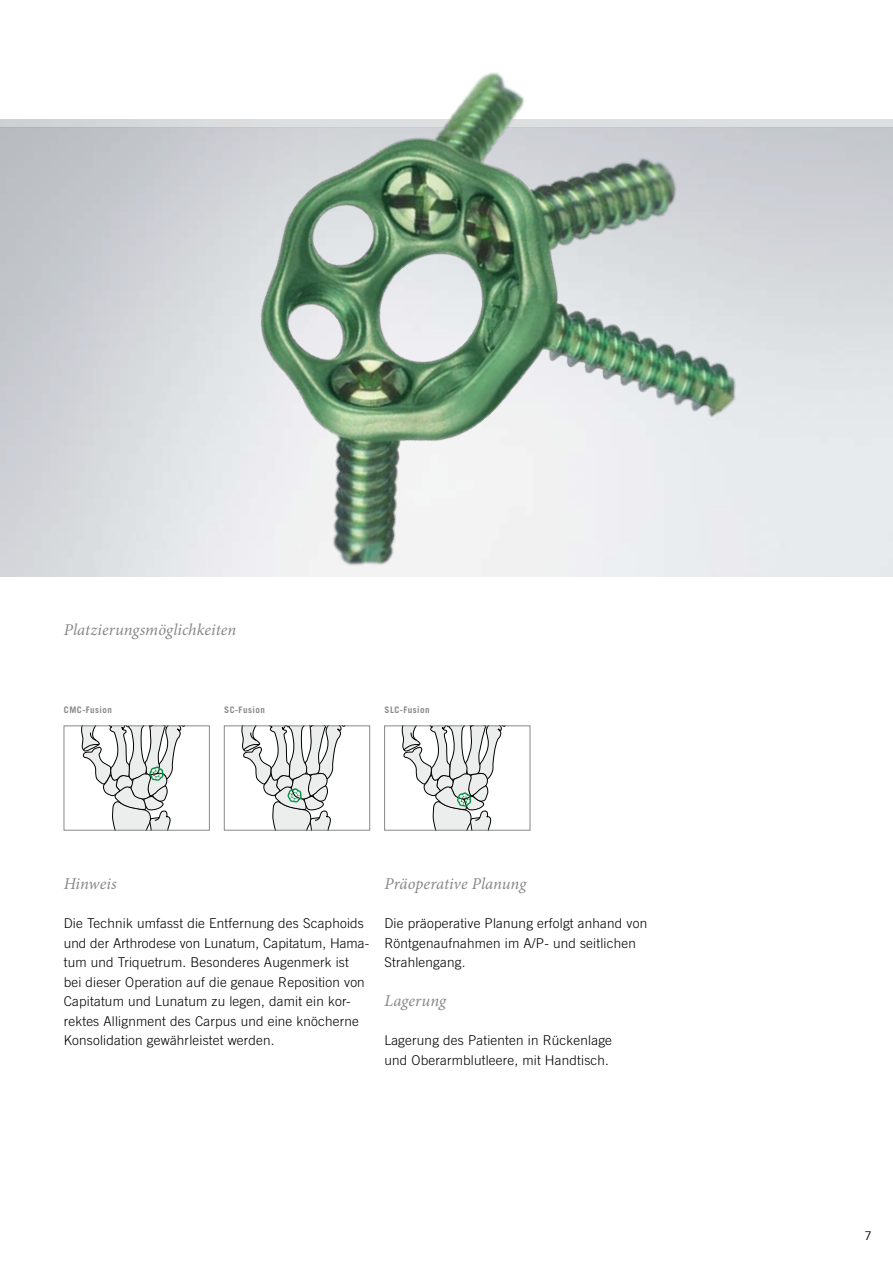
<style>
.page{position:relative;width:893px;height:1263px;background:#fff}
.page>*{position:absolute;margin:0;border:0;box-sizing:border-box;transform-origin:0 0}
.t1{font:italic 16.5px "Minion Pro";letter-spacing:.005em;color:#87888a}
.t2{font:300 13.5px/19.5px "Trade Gothic";letter-spacing:.015em;color:#000}
.t3{font:12px "Trade Gothic";color:#000}
.t4{font:700 9px "Trade Gothic";letter-spacing:.05em;color:#87888a}
</style>
<div class="page">
<div style="left:0;top:119px;width:893px;height:9px;background:#d7d8d9"></div>
<div style="left:64px;top:726px;width:146px;height:104px;border:1px solid #87888a"></div>
<div style="left:224px;top:726px;width:146px;height:104px;border:1px solid #87888a"></div>
<div style="left:384px;top:726px;width:146px;height:104px;border:1px solid #87888a"></div>
<svg style="left:81px;top:726px;width:110px;height:104px"></svg>
<svg style="left:241px;top:726px;width:110px;height:104px"></svg>
<svg style="left:402px;top:726px;width:109px;height:104px"></svg>
<img style="left:172px;top:72px;width:598px;height:505px">
<p class="t1" style="left:64px;top:619px;width:174px">Platzierungsmöglichkeiten</p>
<p class="t4" style="left:64px;top:704px;width:50px">CMC-Fusion</p>
<p class="t4" style="left:224px;top:704px;width:42px">SC-Fusion</p>
<p class="t4" style="left:385px;top:704px;width:47px">SLC-Fusion</p>
<p class="t1" style="left:64px;top:872px;width:54px">Hinweis</p>
<p class="t2" style="left:64px;top:913px;width:306px">Die Technik umfasst die Entfernung des Scaphoids und der Arthrodese von Lunatum, Capitatum, Hama&shy;tum und Triquetrum. Besonderes Augenmerk ist bei dieser Operation auf die genaue Reposition von Capitatum und Lunatum zu legen, damit ein kor&shy;rektes Allignment des Carpus und eine knöcherne Konsolidation gewährleistet werden.</p>
<p class="t1" style="left:384px;top:872px;width:143px">Präoperative Planung</p>
<p class="t2" style="left:384px;top:913px;width:264px">Die präoperative Planung erfolgt anhand von<br>Röntgenaufnahmen im A/P- und seitlichen<br>Strahlengang.</p>
<p class="t1" style="left:384px;top:989px;width:63px">Lagerung</p>
<p class="t2" style="left:384px;top:1030px;width:229px">Lagerung des Patienten in Rückenlage und Oberarmblutleere, mit Handtisch.</p>
<p class="t3" style="left:864px;top:1228px;width:9px">7</p>
</div>
